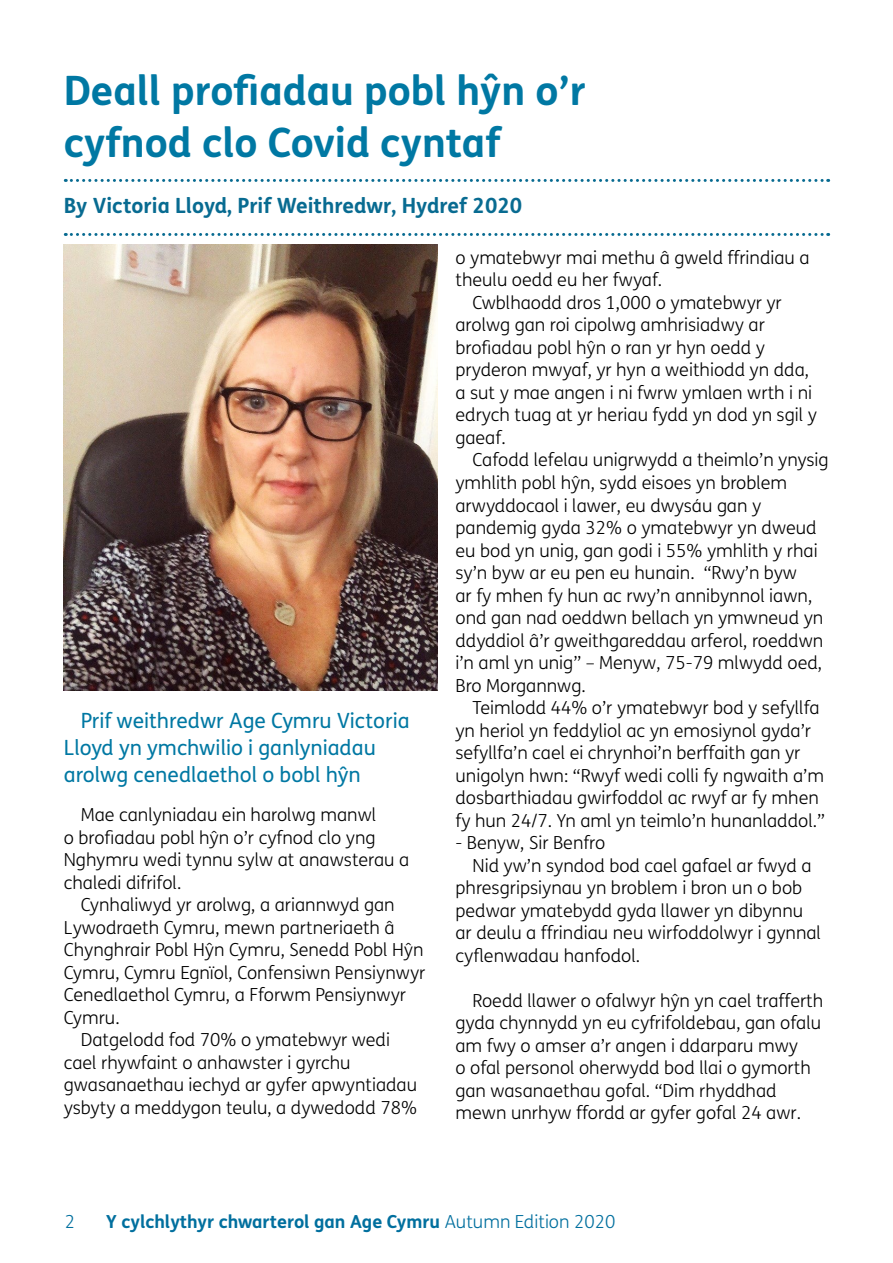
<style>
.page{position:relative;width:893px;height:1263px;background:#fff}
.page>*{position:absolute;margin:0;border:0;box-sizing:border-box;transform-origin:0 0}
.t1{font:700 40.5px/52.5px "FS Me";color:#0078a3}
.t2{font:21px/27px "FS Me";color:#0078a3}
.t3{font:700 21px "FS Me";color:#086b91}
.t4{font:300 18px/22.5px "FS Me";color:#000}
.t5{font:700 18px "FS Me";color:#006f9e}
.t6{font:300 18px "FS Me";color:#006f9e}
.s1{font-weight:300}
</style>
<div class="page">
<svg style="left:65px;top:179px;width:764px;height:3px"></svg>
<svg style="left:65px;top:233px;width:764px;height:3px"></svg>
<img style="left:64px;top:244px;width:374px;height:447px">
<h1 class="t1" style="left:64px;top:62px;width:523px">Deall profiadau pobl hŷn o’r cyfnod clo Covid cyntaf</h1>
<p class="t3" style="left:64px;top:189px;width:460px">By Victoria Lloyd, Prif Weithredwr, Hydref 2020</p>
<p class="t2" style="left:64px;top:706px;width:347px;text-indent:17px">Prif weithredwr Age Cymru Victoria<br>Lloyd yn ymchwilio i ganlyniadau arolwg cenedlaethol o bobl hŷn</p>
<p class="t4" style="left:64px;top:803px;width:347px;text-indent:17px">Mae canlyniadau ein harolwg manwl<br>o brofiadau pobl hŷn o’r cyfnod clo yng<br>Nghymru wedi tynnu sylw at anawsterau a chaledi difrifol.</p>
<p class="t4" style="left:81px;top:893px;width:315px">Cynhaliwyd yr arolwg, a ariannwyd gan</p>
<p class="t4" style="left:64px;top:915px;width:332px">Lywodraeth Cymru, mewn partneriaeth â</p>
<p class="t4" style="left:64px;top:938px;width:361px">Chynghrair Pobl Hŷn Cymru, Senedd Pobl Hŷn</p>
<p class="t4" style="left:64px;top:960px;width:363px">Cymru, Cymru Egnïol, Confensiwn Pensiynwyr</p>
<p class="t4" style="left:64px;top:983px;width:344px">Cenedlaethol Cymru, a Fforwm Pensiynwyr</p>
<p class="t4" style="left:64px;top:1005px;width:57px">Cymru.</p>
<p class="t4" style="left:81px;top:1028px;width:311px">Datgelodd fod 70% o ymatebwyr wedi</p>
<p class="t4" style="left:64px;top:1050px;width:288px">cael rhywfaint o anhawster i gyrchu</p>
<p class="t4" style="left:64px;top:1073px;width:355px">gwasanaethau iechyd ar gyfer apwyntiadau</p>
<p class="t4" style="left:64px;top:1095px;width:355px">ysbyty a meddygon teulu, a dywedodd 78%</p>
<p class="t4" style="left:455px;top:246px;width:356px">o ymatebwyr mai methu â gweld ffrindiau a</p>
<p class="t4" style="left:455px;top:268px;width:208px">theulu oedd eu her fwyaf.</p>
<p class="t4" style="left:472px;top:291px;width:311px">Cwblhaodd dros 1,000 o ymatebwyr yr</p>
<p class="t4" style="left:455px;top:313px;width:311px">arolwg gan roi cipolwg amhrisiadwy ar</p>
<p class="t4" style="left:455px;top:336px;width:311px">brofiadau pobl hŷn o ran yr hyn oedd y</p>
<p class="t4" style="left:455px;top:358px;width:355px">pryderon mwyaf, yr hyn a weithiodd yn dda,</p>
<p class="t4" style="left:455px;top:381px;width:358px">a sut y mae angen i ni fwrw ymlaen wrth i ni</p>
<p class="t4" style="left:455px;top:403px;width:363px">edrych tuag at yr heriau fydd yn dod yn sgil y</p>
<p class="t4" style="left:455px;top:426px;width:52px">gaeaf.</p>
<p class="t4" style="left:472px;top:448px;width:358px">Cafodd lefelau unigrwydd a theimlo’n ynysig</p>
<p class="t4" style="left:455px;top:471px;width:333px">ymhlith pobl hŷn, sydd eisoes yn broblem</p>
<p class="t4" style="left:455px;top:493px;width:307px">arwyddocaol i lawer, eu dwysáu gan y</p>
<p class="t4" style="left:455px;top:516px;width:363px">pandemig gyda 32% o ymatebwyr yn dweud</p>
<p class="t4" style="left:455px;top:538px;width:364px">eu bod yn unig, gan godi i 55% ymhlith y rhai</p>
<p class="t4" style="left:455px;top:561px;width:343px">sy’n byw ar eu pen eu hunain. “Rwy’n byw</p>
<p class="t4" style="left:455px;top:583px;width:358px">ar fy mhen fy hun ac rwy’n annibynnol iawn,</p>
<p class="t4" style="left:455px;top:606px;width:369px">ond gan nad oeddwn bellach yn ymwneud yn</p>
<p class="t4" style="left:455px;top:628px;width:369px">ddyddiol â’r gweithgareddau arferol, roeddwn</p>
<p class="t4" style="left:455px;top:651px;width:368px">i’n aml yn unig” – Menyw, 75-79 mlwydd oed,</p>
<p class="t4" style="left:455px;top:673px;width:132px">Bro Morgannwg.</p>
<p class="t4" style="left:472px;top:696px;width:349px">Teimlodd 44% o’r ymatebwyr bod y sefyllfa</p>
<p class="t4" style="left:455px;top:718px;width:357px">yn heriol yn feddyliol ac yn emosiynol gyda’r</p>
<p class="t4" style="left:455px;top:741px;width:346px">sefyllfa’n cael ei chrynhoi’n berffaith gan yr</p>
<p class="t4" style="left:455px;top:763px;width:370px">unigolyn hwn: “Rwyf wedi colli fy ngwaith a’m</p>
<p class="t4" style="left:455px;top:786px;width:365px">dosbarthiadau gwirfoddol ac rwyf ar fy mhen</p>
<p class="t4" style="left:455px;top:808px;width:371px">fy hun 24/7. Yn aml yn teimlo’n hunanladdol.”</p>
<p class="t4" style="left:455px;top:831px;width:151px">- Benyw, Sir Benfro</p>
<p class="t4" style="left:472px;top:853px;width:341px">Nid yw’n syndod bod cael gafael ar fwyd a</p>
<p class="t4" style="left:455px;top:876px;width:348px">phresgripsiynau yn broblem i bron un o bob</p>
<p class="t4" style="left:455px;top:898px;width:349px">pedwar ymatebydd gyda llawer yn dibynnu</p>
<p class="t4" style="left:455px;top:921px;width:367px">ar deulu a ffrindiau neu wirfoddolwyr i gynnal</p>
<p class="t4" style="left:455px;top:943px;width:186px">cyflenwadau hanfodol.</p>
<p class="t4" style="left:455px;top:988px;width:369px;text-indent:17px">Roedd llawer o ofalwyr hŷn yn cael trafferth gyda chynnydd yn eu cyfrifoldebau, gan ofalu am fwy o amser a’r angen i ddarparu mwy<br>o ofal personol oherwydd bod llai o gymorth gan wasanaethau gofal. “Dim rhyddhad mewn unrhyw ffordd ar gyfer gofal 24 awr.</p>
<p class="t6" style="left:65px;top:1209px;width:12px">2</p>
<p class="t5" style="left:106px;top:1208px;width:511px">Y cylchlythyr chwarterol gan Age Cymru <span class="s1">Autumn Edition 2020</span></p>
</div>
